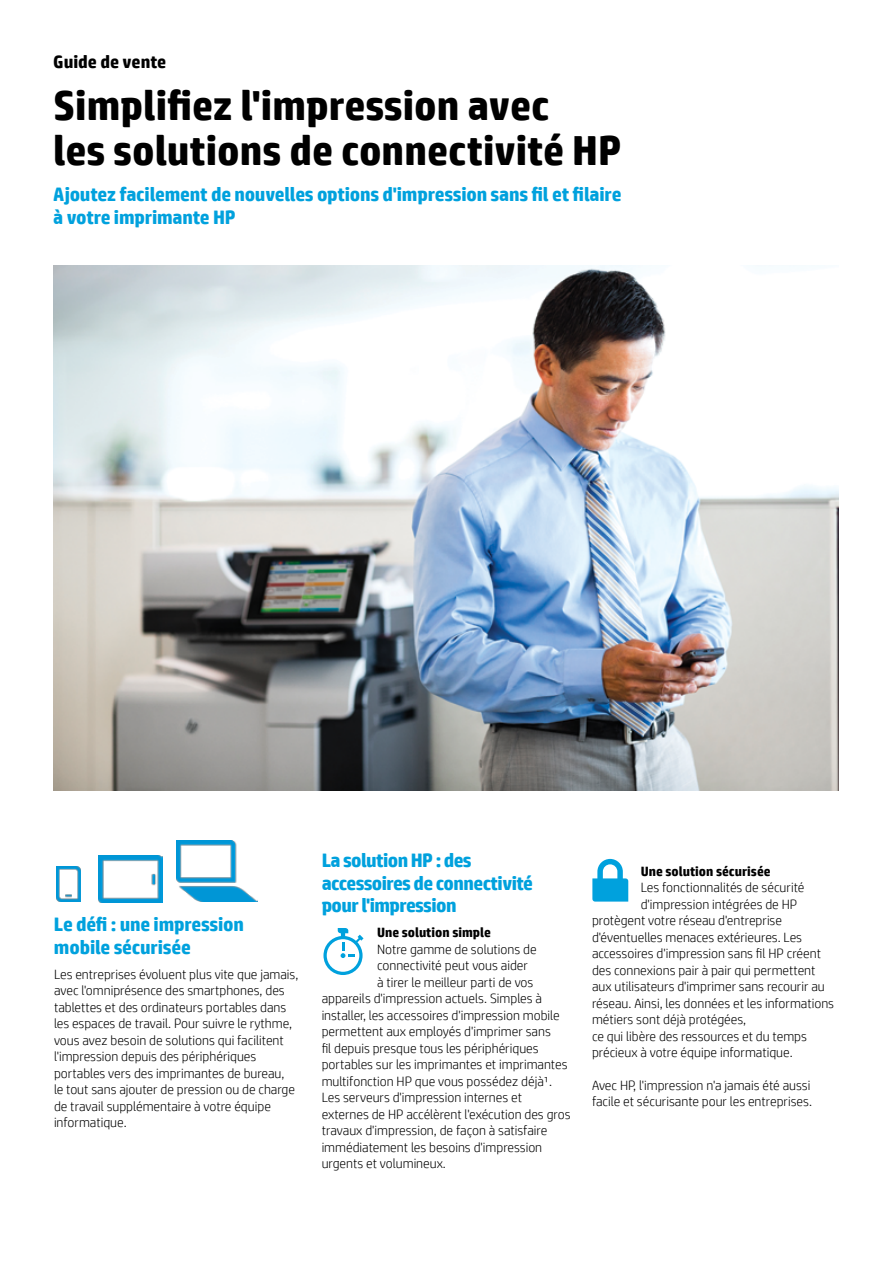
<style>
.page{position:relative;width:893px;height:1263px;background:#fff}
.page>*{position:absolute;margin:0;border:0;box-sizing:border-box;transform-origin:0 0}
.t1{font:700 42px/45px "HP Simplified";color:#000}
.t2{font:700 19.5px/22.5px "HP Simplified";letter-spacing:-.015em;color:#00a1dd}
.t3{font:700 18px "HP Simplified";color:#000}
.t4{font:300 13.5px/16.5px "HP Simplified";color:#000}
.t5{font:700 13.5px "HP Simplified";color:#000}
</style>
<div class="page">
<img style="left:54px;top:265px;width:785px;height:525px">
<svg style="left:323px;top:928px;width:41px;height:47px"></svg>
<svg style="left:592px;top:859px;width:36px;height:42px"></svg>
<svg style="left:56px;top:866px;width:23px;height:34px"></svg>
<img style="left:57px;top:867px;width:24px;height:35px">
<img style="left:98px;top:855px;width:64px;height:48px">
<img style="left:176px;top:841px;width:81px;height:61px">
<h3 class="t3" style="left:53px;top:50px;width:114px">Guide de vente</h3>
<h1 class="t1" style="left:53px;top:83px;width:570px">Simplifiez l'impression avec<br>les solutions de connectivité HP</h1>
<h2 class="t2" style="left:53px;top:183px;width:570px">Ajoutez facilement de nouvelles options d'impression sans fil et filaire à votre imprimante HP</h2>
<h2 class="t2" style="left:54px;top:913px;width:192px">Le défi : une impression mobile sécurisée</h2>
<p class="t4" style="left:54px;top:965px;width:246px">Les entreprises évoluent plus vite que jamais, avec l'omniprésence des smartphones, des tablettes et des ordinateurs portables dans les espaces de travail. Pour suivre le rythme, vous avez besoin de solutions qui facilitent l'impression depuis des périphériques portables vers des imprimantes de bureau,<br>le tout sans ajouter de pression ou de charge de travail supplémentaire à votre équipe informatique.</p>
<h2 class="t2" style="left:322px;top:849px;width:213px">La solution HP : des accessoires de connectivité pour l'impression</h2>
<p class="t5" style="left:377px;top:923px;width:115px">Une solution simple</p>
<p class="t4" style="left:377px;top:940px;width:161px">Notre gamme de solutions de</p>
<p class="t4" style="left:377px;top:957px;width:152px">connectivité peut vous aider</p>
<p class="t4" style="left:377px;top:973px;width:158px">à tirer le meilleur parti de vos</p>
<p class="t4" style="left:322px;top:990px;width:222px">appareils d'impression actuels. Simples à</p>
<p class="t4" style="left:322px;top:1006px;width:240px">installer, les accessoires d'impression mobile</p>
<p class="t4" style="left:322px;top:1023px;width:231px">permettent aux employés d'imprimer sans</p>
<p class="t4" style="left:322px;top:1039px;width:218px">fil depuis presque tous les périphériques</p>
<p class="t4" style="left:322px;top:1056px;width:247px">portables sur les imprimantes et imprimantes</p>
<p class="t4" style="left:322px;top:1072px;width:232px">multifonction HP que vous possédez déjà¹.</p>
<p class="t4" style="left:322px;top:1089px;width:202px">Les serveurs d'impression internes et</p>
<p class="t4" style="left:322px;top:1105px;width:250px">externes de HP accélèrent l'exécution des gros</p>
<p class="t4" style="left:322px;top:1122px;width:227px">travaux d'impression, de façon à satisfaire</p>
<p class="t4" style="left:322px;top:1138px;width:222px">immédiatement les besoins d'impression</p>
<p class="t4" style="left:322px;top:1155px;width:126px">urgents et volumineux.</p>
<p class="t5" style="left:641px;top:862px;width:131px">Une solution sécurisée</p>
<p class="t4" style="left:641px;top:879px;width:165px">Les fonctionnalités de sécurité</p>
<p class="t4" style="left:641px;top:895px;width:158px">d'impression intégrées de HP</p>
<p class="t4" style="left:592px;top:912px;width:192px">protègent votre réseau d'entreprise</p>
<p class="t4" style="left:592px;top:928px;width:212px">d'éventuelles menaces extérieures. Les</p>
<p class="t4" style="left:592px;top:945px;width:231px">accessoires d'impression sans fil HP créent</p>
<p class="t4" style="left:592px;top:961px;width:225px">des connexions pair à pair qui permettent</p>
<p class="t4" style="left:592px;top:978px;width:234px">aux utilisateurs d'imprimer sans recourir au</p>
<p class="t4" style="left:592px;top:994px;width:244px">réseau. Ainsi, les données et les informations</p>
<p class="t4" style="left:592px;top:1011px;width:156px">métiers sont déjà protégées,</p>
<p class="t4" style="left:592px;top:1027px;width:216px">ce qui libère des ressources et du temps</p>
<p class="t4" style="left:592px;top:1044px;width:202px">précieux à votre équipe informatique.</p>
<p class="t4" style="left:592px;top:1076px;width:222px">Avec HP, l'impression n'a jamais été aussi facile et sécurisante pour les entreprises.</p>
</div>
